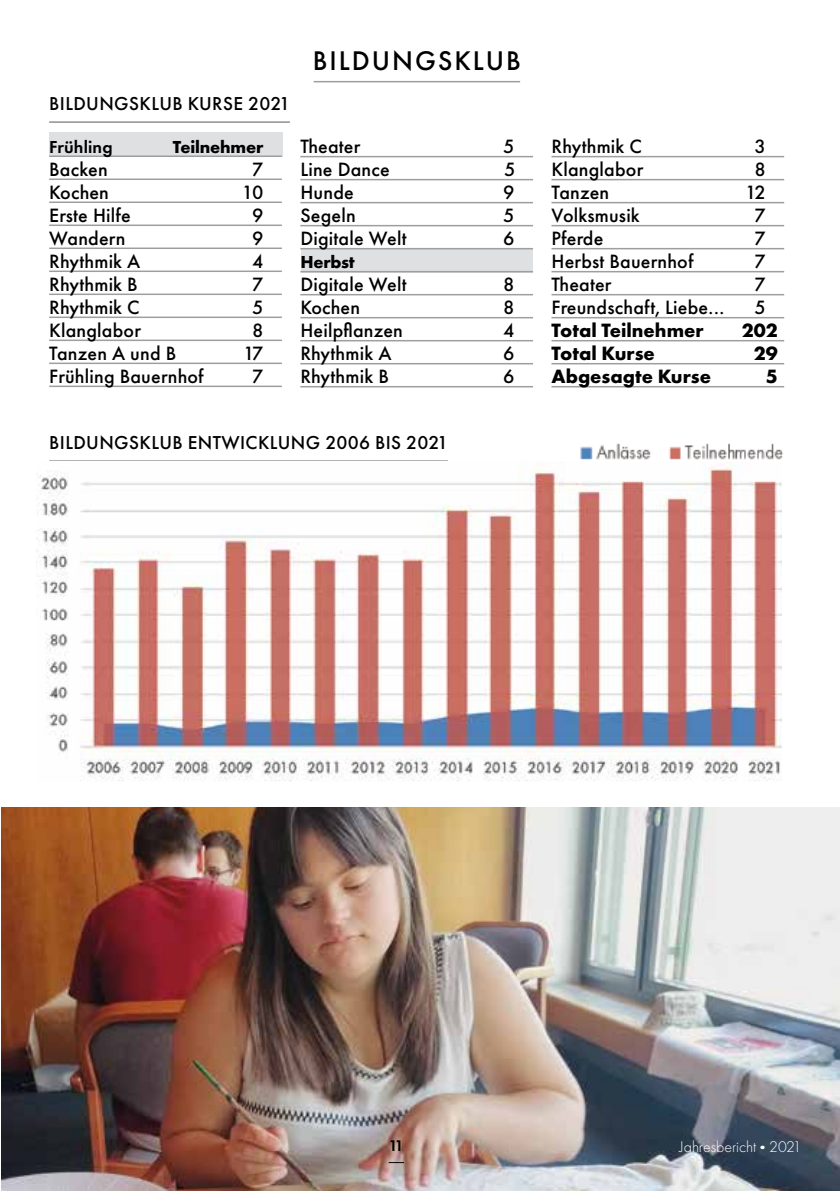
<style>
.page{position:relative;width:840px;height:1191px;background:#fff}
.page>*{position:absolute;margin:0;border:0;box-sizing:border-box;transform-origin:0 0}
.t1{font:500 28px "Futura PT";letter-spacing:.07em;color:#000}
.t2{font:500 20px "Futura PT";letter-spacing:.01em;color:#000}
.t3{font:700 20px "Futura PT";color:#000}
.t4{font:500 19.4px "Futura PT";letter-spacing:.02em;color:#000}
.t5{font:700 18px "Futura PT";letter-spacing:-.01em;color:#000}
.t6{font:600 18px "Futura PT";letter-spacing:.01em;color:#000}
.t7{font:300 16px "Futura PT";color:#fff}
.t8{font:600 16px "Futura PT";color:#000}
</style>
<div class="page">
<img style="left:1px;top:807px;width:838px;height:384px">
<div style="left:49px;top:132px;width:233px;height:24px;background:#dfe0e1"></div>
<div style="left:300px;top:248px;width:232px;height:24px;background:#dfe0e1"></div>
<svg style="left:388px;top:1162px;width:16px;height:1px"></svg>
<hr style="left:49px;top:155px;width:233px;height:2px;background:#9c9e9f">
<hr style="left:49px;top:178px;width:233px;height:2px;background:#9c9e9f">
<hr style="left:49px;top:201px;width:233px;height:2px;background:#9c9e9f">
<hr style="left:49px;top:224px;width:233px;height:2px;background:#9c9e9f">
<hr style="left:49px;top:247px;width:233px;height:2px;background:#9c9e9f">
<hr style="left:49px;top:270px;width:233px;height:2px;background:#9c9e9f">
<hr style="left:49px;top:293px;width:233px;height:2px;background:#9c9e9f">
<hr style="left:49px;top:316px;width:233px;height:2px;background:#9c9e9f">
<hr style="left:49px;top:339px;width:233px;height:2px;background:#9c9e9f">
<hr style="left:49px;top:362px;width:233px;height:2px;background:#9c9e9f">
<hr style="left:49px;top:385px;width:233px;height:2px;background:#9c9e9f">
<hr style="left:313px;top:81px;width:207px;height:1px;background:#9c9e9f">
<hr style="left:49px;top:460px;width:398px;height:1px;background:#58585a">
<img style="left:36px;top:466px;width:745px;height:315px">
<hr style="left:300px;top:156px;width:232px;height:1px;background:#9c9e9f">
<hr style="left:300px;top:179px;width:232px;height:1px;background:#9c9e9f">
<hr style="left:300px;top:202px;width:232px;height:1px;background:#9c9e9f">
<hr style="left:300px;top:225px;width:232px;height:1px;background:#9c9e9f">
<hr style="left:300px;top:248px;width:232px;height:1px;background:#9c9e9f">
<hr style="left:300px;top:271px;width:232px;height:1px;background:#9c9e9f">
<hr style="left:300px;top:294px;width:232px;height:1px;background:#9c9e9f">
<hr style="left:300px;top:317px;width:232px;height:1px;background:#9c9e9f">
<hr style="left:300px;top:340px;width:232px;height:1px;background:#9c9e9f">
<hr style="left:300px;top:363px;width:232px;height:1px;background:#9c9e9f">
<hr style="left:300px;top:386px;width:232px;height:1px;background:#9c9e9f">
<hr style="left:551px;top:156px;width:232px;height:1px;background:#9c9e9f">
<hr style="left:551px;top:179px;width:232px;height:1px;background:#9c9e9f">
<hr style="left:551px;top:202px;width:232px;height:1px;background:#9c9e9f">
<hr style="left:551px;top:225px;width:232px;height:1px;background:#9c9e9f">
<hr style="left:551px;top:248px;width:232px;height:1px;background:#9c9e9f">
<hr style="left:551px;top:271px;width:232px;height:1px;background:#9c9e9f">
<hr style="left:551px;top:294px;width:232px;height:1px;background:#9c9e9f">
<hr style="left:551px;top:317px;width:232px;height:1px;background:#9c9e9f">
<hr style="left:551px;top:340px;width:232px;height:1px;background:#9c9e9f">
<hr style="left:551px;top:363px;width:232px;height:1px;background:#9c9e9f">
<hr style="left:551px;top:386px;width:232px;height:1px;background:#9c9e9f">
<hr style="left:49px;top:122px;width:241px;height:1px;background:#58585a">
<img style="left:580px;top:443px;width:203px;height:17px">
<p class="t4" style="left:49px;top:92px;width:242px">BILDUNGSKLUB KURSE 2021</p>
<p class="t6" style="left:49px;top:135px;width:65px">Frühling</p>
<p class="t5" style="left:173px;top:135px;width:92px">Teilnehmer</p>
<p class="t2" style="left:49px;top:157px;width:60px">Backen</p>
<p class="t2" style="left:252px;top:157px;width:13px">7</p>
<p class="t2" style="left:49px;top:180px;width:61px">Kochen</p>
<p class="t2" style="left:242px;top:180px;width:23px">10</p>
<p class="t2" style="left:49px;top:203px;width:83px">Erste Hilfe</p>
<p class="t2" style="left:252px;top:203px;width:13px">9</p>
<p class="t2" style="left:49px;top:226px;width:78px">Wandern</p>
<p class="t2" style="left:252px;top:226px;width:13px">9</p>
<p class="t2" style="left:49px;top:249px;width:93px">Rhythmik A</p>
<p class="t2" style="left:252px;top:249px;width:13px">4</p>
<p class="t2" style="left:49px;top:272px;width:90px">Rhythmik B</p>
<p class="t2" style="left:252px;top:272px;width:13px">7</p>
<p class="t2" style="left:49px;top:295px;width:92px">Rhythmik C</p>
<p class="t2" style="left:252px;top:295px;width:13px">5</p>
<p class="t2" style="left:49px;top:318px;width:93px">Klanglabor</p>
<p class="t2" style="left:252px;top:318px;width:13px">8</p>
<p class="t2" style="left:49px;top:341px;width:129px">Tanzen A und B</p>
<p class="t2" style="left:243px;top:341px;width:22px">17</p>
<p class="t2" style="left:49px;top:364px;width:156px">Frühling Bauernhof</p>
<p class="t2" style="left:252px;top:364px;width:13px">7</p>
<h1 class="t1" style="left:313px;top:43px;width:209px">BILDUNGSKLUB</h1>
<p class="t2" style="left:300px;top:134px;width:62px">Theater</p>
<p class="t2" style="left:503px;top:134px;width:13px">5</p>
<p class="t2" style="left:300px;top:157px;width:91px">Line Dance</p>
<p class="t2" style="left:504px;top:157px;width:11px">5</p>
<p class="t2" style="left:300px;top:180px;width:55px">Hunde</p>
<p class="t2" style="left:503px;top:180px;width:13px">9</p>
<p class="t2" style="left:300px;top:203px;width:57px">Segeln</p>
<p class="t2" style="left:503px;top:203px;width:13px">5</p>
<p class="t2" style="left:300px;top:226px;width:108px">Digitale Welt</p>
<p class="t2" style="left:503px;top:226px;width:13px">6</p>
<p class="t5" style="left:300px;top:250px;width:56px">Herbst</p>
<p class="t2" style="left:300px;top:272px;width:108px">Digitale Welt</p>
<p class="t2" style="left:503px;top:272px;width:13px">8</p>
<p class="t2" style="left:300px;top:295px;width:61px">Kochen</p>
<p class="t2" style="left:503px;top:295px;width:13px">8</p>
<p class="t2" style="left:300px;top:318px;width:104px">Heilpflanzen</p>
<p class="t2" style="left:503px;top:318px;width:13px">4</p>
<p class="t2" style="left:300px;top:341px;width:93px">Rhythmik A</p>
<p class="t2" style="left:503px;top:341px;width:13px">6</p>
<p class="t2" style="left:300px;top:364px;width:90px">Rhythmik B</p>
<p class="t2" style="left:503px;top:364px;width:13px">6</p>
<p class="t4" style="left:49px;top:431px;width:400px">BILDUNGSKLUB ENTWICKLUNG 2006 BIS 2021</p>
<p class="t2" style="left:551px;top:134px;width:92px">Rhythmik C</p>
<p class="t2" style="left:754px;top:134px;width:13px">3</p>
<p class="t2" style="left:551px;top:157px;width:93px">Klanglabor</p>
<p class="t2" style="left:754px;top:157px;width:13px">8</p>
<p class="t2" style="left:551px;top:180px;width:59px">Tanzen</p>
<p class="t2" style="left:744px;top:180px;width:22px">12</p>
<p class="t2" style="left:551px;top:203px;width:90px">Volksmusik</p>
<p class="t2" style="left:754px;top:203px;width:13px">7</p>
<p class="t2" style="left:551px;top:226px;width:53px">Pferde</p>
<p class="t2" style="left:754px;top:226px;width:13px">7</p>
<p class="t2" style="left:551px;top:249px;width:143px">Herbst Bauernhof</p>
<p class="t2" style="left:754px;top:249px;width:13px">7</p>
<p class="t2" style="left:551px;top:272px;width:62px">Theater</p>
<p class="t2" style="left:754px;top:272px;width:13px">7</p>
<p class="t2" style="left:551px;top:295px;width:174px">Freundschaft, Liebe...</p>
<p class="t2" style="left:754px;top:295px;width:13px">5</p>
<p class="t3" style="left:551px;top:317px;width:154px">Total Teilnehmer</p>
<p class="t3" style="left:741px;top:317px;width:37px">202</p>
<p class="t3" style="left:551px;top:340px;width:105px">Total Kurse</p>
<p class="t3" style="left:753px;top:340px;width:25px">29</p>
<p class="t3" style="left:551px;top:363px;width:161px">Abgesagte Kurse</p>
<p class="t3" style="left:765px;top:363px;width:13px">5</p>
<p class="t8" style="left:388px;top:1135px;width:17px">11</p>
<p class="t7" style="left:679px;top:1137px;width:123px">Jahresbericht <sup>.</sup> 2021</p>
</div>
